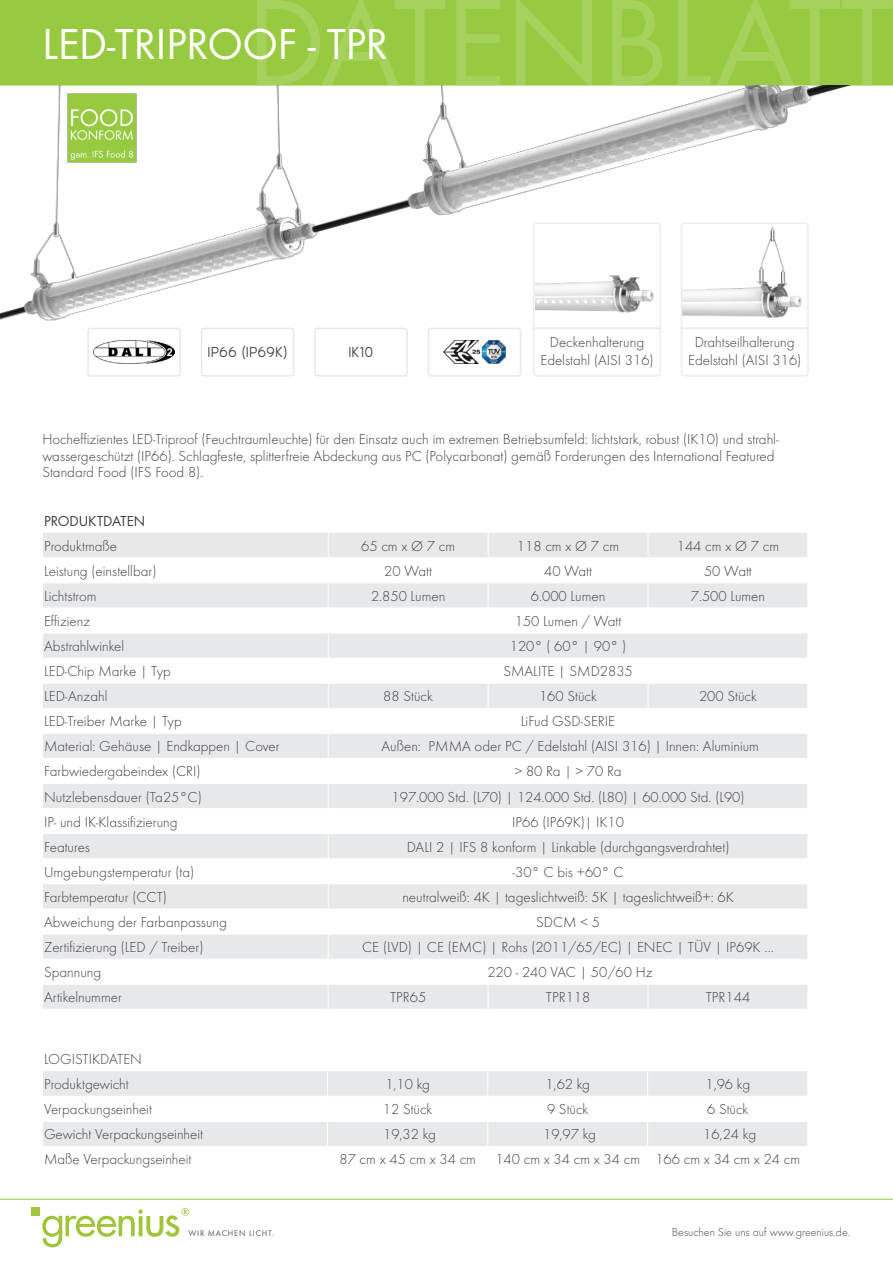
<style>
.page{position:relative;width:893px;height:1263px;background:#fff}
.page>*{position:absolute;margin:0;border:0;box-sizing:border-box;transform-origin:0 0}
.t1{font:127.5px "Futura Boo";color:rgb(255 255 255/.15)}
.t2{font:45px "Futura Boo";color:#fff}
.t3{font:300 15px/18px "Futura";color:#403f41;text-align:center}
.t4{font:300 15px/16.5px "Futura";color:#3f3e40}
.t5{font:300 15px "Noir Pro";color:#403f41}
.t6{font:15px "Futura Boo";color:#403f41}
.t7{font:300 12px "Futura";color:#403f41}
.t8{font:8.4px "Futura Boo";letter-spacing:.1em;color:#595756}
</style>
<div class="page">
<div style="left:32px;top:1208px;width:8px;height:8px;background:#a0c53a"></div>
<svg style="left:42px;top:1208px;width:147px;height:39px"></svg>
<hr style="left:0;top:1199px;width:893px;height:1px;background:#97ca40">
<div style="left:0;top:0;width:893px;height:85px;background:#97ca40"></div>
<img style="left:0;top:85px;width:866px;height:288px">
<div style="left:87px;top:328px;width:94px;height:49px;border:2px solid #e7e8e9;border-radius:3px"></div>
<img style="left:93px;top:340px;width:82px;height:24px">
<div style="left:201px;top:328px;width:93px;height:49px;border:2px solid #e7e8e9;border-radius:3px"></div>
<div style="left:314px;top:328px;width:94px;height:49px;border:2px solid #e7e8e9;border-radius:3px"></div>
<div style="left:428px;top:328px;width:93px;height:49px;border:2px solid #e7e8e9;border-radius:3px"></div>
<img style="left:444px;top:340px;width:61px;height:24px">
<svg style="left:43px;top:1071px;width:765px;height:75px;fill:#e7e8e9"></svg>
<hr style="left:327px;top:1071px;width:1px;height:100px;background:#fff">
<hr style="left:488px;top:1071px;width:1px;height:100px;background:#fff">
<hr style="left:647px;top:1071px;width:1px;height:100px;background:#fff">
<hr style="left:43px;top:1096px;width:765px;height:1px;background:#fff">
<hr style="left:43px;top:1121px;width:765px;height:1px;background:#fff">
<svg style="left:43px;top:533px;width:765px;height:476px;fill:#e7e8e9"></svg>
<div style="left:44px;top:913px;width:183px;height:18px;background:#fff"></div>
<hr style="left:328px;top:533px;width:1px;height:476px;background:#fff">
<hr style="left:488px;top:533px;width:1px;height:75px;background:#fff">
<hr style="left:648px;top:533px;width:1px;height:75px;background:#fff">
<svg style="left:488px;top:684px;width:1px;height:24px"></svg>
<svg style="left:648px;top:684px;width:1px;height:24px"></svg>
<svg style="left:488px;top:985px;width:1px;height:24px"></svg>
<svg style="left:648px;top:985px;width:1px;height:24px"></svg>
<hr style="left:43px;top:557px;width:765px;height:1px;background:#fff">
<hr style="left:43px;top:582px;width:765px;height:1px;background:#fff">
<hr style="left:43px;top:608px;width:765px;height:1px;background:#fff">
<hr style="left:43px;top:633px;width:765px;height:1px;background:#fff">
<hr style="left:43px;top:658px;width:765px;height:1px;background:#fff">
<hr style="left:43px;top:683px;width:765px;height:1px;background:#fff">
<hr style="left:43px;top:708px;width:765px;height:1px;background:#fff">
<hr style="left:43px;top:733px;width:765px;height:1px;background:#fff">
<hr style="left:43px;top:758px;width:765px;height:1px;background:#fff">
<hr style="left:43px;top:783px;width:765px;height:1px;background:#fff">
<hr style="left:43px;top:808px;width:765px;height:1px;background:#fff">
<hr style="left:43px;top:833px;width:765px;height:1px;background:#fff">
<hr style="left:43px;top:858px;width:765px;height:1px;background:#fff">
<hr style="left:43px;top:883px;width:765px;height:1px;background:#fff">
<hr style="left:43px;top:908px;width:765px;height:1px;background:#fff">
<hr style="left:43px;top:934px;width:765px;height:1px;background:#fff">
<hr style="left:43px;top:959px;width:765px;height:1px;background:#fff">
<hr style="left:43px;top:984px;width:765px;height:1px;background:#fff">
<svg style="left:532px;top:222px;width:130px;height:155px"></svg>
<svg style="left:680px;top:222px;width:129px;height:155px"></svg>
<img style="left:59px;top:85px;width:85px;height:85px">
<h1 class="t1" style="left:247px;top:-33px;width:648px">DATENBLATT</h1>
<h2 class="t2" style="left:43px;top:17px;width:347px">LED-TRIPROOF - TPR</h2>
<p class="t5" style="left:208px;top:345px;width:81px">IP66 (IP69K)</p>
<p class="t5" style="left:348px;top:345px;width:26px">IK10</p>
<p class="t3" style="left:688px;top:333px;width:115px">Drahtseilhalterung<br>Edelstahl (AISI 316)</p>
<p class="t3" style="left:540px;top:333px;width:115px">Deckenhalterung<br>Edelstahl (AISI 316)</p>
<p class="t4" style="left:42px;top:431px;width:738px">Hocheffizientes LED-Triproof (Feuchtraumleuchte) für den Einsatz auch im extremen Betriebsumfeld: lichtstark, robust (IK10) und strahl&shy;wassergeschützt (IP66). Schlagfeste, splitterfreie Abdeckung aus PC (Polycarbonat) gemäß Forderungen des International Featured<br>Standard Food (IFS Food 8).</p>
<p class="t6" style="left:44px;top:512px;width:102px">PRODUKTDATEN</p>
<p class="t3" style="left:44px;top:537px;width:75px">Produktmaße</p>
<p class="t3" style="left:361px;top:537px;width:96px">65 cm x Ø 7 cm</p>
<p class="t3" style="left:517px;top:537px;width:104px">118 cm x Ø 7 cm</p>
<p class="t3" style="left:677px;top:537px;width:104px">144 cm x Ø 7 cm</p>
<p class="t3" style="left:44px;top:562px;width:114px">Leistung (einstellbar)</p>
<p class="t3" style="left:384px;top:562px;width:49px">20 Watt</p>
<p class="t3" style="left:544px;top:562px;width:49px">40 Watt</p>
<p class="t3" style="left:704px;top:562px;width:49px">50 Watt</p>
<p class="t3" style="left:44px;top:587px;width:54px">Lichtstrom</p>
<p class="t3" style="left:371px;top:587px;width:76px">2.850 Lumen</p>
<p class="t3" style="left:531px;top:587px;width:76px">6.000 Lumen</p>
<p class="t3" style="left:691px;top:587px;width:76px">7.500 Lumen</p>
<p class="t3" style="left:44px;top:612px;width:48px">Effizienz</p>
<p class="t3" style="left:515px;top:612px;width:108px">150 Lumen / Watt</p>
<p class="t3" style="left:44px;top:637px;width:82px">Abstrahlwinkel</p>
<p class="t3" style="left:510px;top:637px;width:118px">120° ( 60° | 90° )</p>
<p class="t3" style="left:44px;top:662px;width:128px">LED-Chip Marke | Typ</p>
<p class="t3" style="left:503px;top:662px;width:131px">SMALITE | SMD2835</p>
<p class="t3" style="left:44px;top:687px;width:65px">LED-Anzahl</p>
<p class="t3" style="left:383px;top:687px;width:51px">88 Stück</p>
<p class="t3" style="left:539px;top:687px;width:59px">160 Stück</p>
<p class="t3" style="left:699px;top:687px;width:59px">200 Stück</p>
<p class="t3" style="left:44px;top:712px;width:139px">LED-Treiber Marke | Typ</p>
<p class="t3" style="left:521px;top:712px;width:96px">LiFud GSD-SERIE</p>
<p class="t3" style="left:44px;top:737px;width:237px">Material: Gehäuse | Endkappen | Cover</p>
<p class="t3" style="left:381px;top:737px;width:379px">Außen: PMMA oder PC / Edelstahl (AISI 316) | Innen: Aluminium</p>
<p class="t3" style="left:44px;top:763px;width:158px">Farbwiedergabeindex (CRI)</p>
<p class="t3" style="left:515px;top:763px;width:108px">&gt; 80 Ra | &gt; 70 Ra</p>
<p class="t3" style="left:44px;top:788px;width:159px">Nutzlebensdauer (Ta25°C)</p>
<p class="t3" style="left:392px;top:788px;width:354px">197.000 Std. (L70) | 124.000 Std. (L80) | 60.000 Std. (L90)</p>
<p class="t3" style="left:44px;top:813px;width:135px">IP- und IK-Klassifizierung</p>
<p class="t3" style="left:512px;top:813px;width:113px">IP66 (IP69K)| IK10</p>
<p class="t3" style="left:44px;top:838px;width:48px">Features</p>
<p class="t3" style="left:407px;top:838px;width:324px">DALI 2 | IFS 8 konform | Linkable (durchgangsverdrahtet)</p>
<p class="t3" style="left:44px;top:863px;width:152px">Umgebungstemperatur (ta)</p>
<p class="t3" style="left:513px;top:863px;width:112px">-30° C bis +60° C</p>
<p class="t3" style="left:44px;top:888px;width:124px">Farbtemperatur (CCT)</p>
<p class="t3" style="left:402px;top:888px;width:333px">neutralweiß: 4K | tageslichtweiß: 5K | tageslichtweiß+: 6K</p>
<p class="t3" style="left:44px;top:913px;width:184px">Abweichung der Farbanpassung</p>
<p class="t3" style="left:536px;top:913px;width:65px">SDCM &lt; 5</p>
<p class="t3" style="left:44px;top:938px;width:161px">Zertifizierung (LED / Treiber)</p>
<p class="t3" style="left:362px;top:938px;width:413px">CE (LVD) | CE (EMC) | Rohs (2011/65/EC) | ENEC | TÜV | IP69K …</p>
<p class="t3" style="left:44px;top:963px;width:59px">Spannung</p>
<p class="t3" style="left:487px;top:963px;width:167px">220 - 240 VAC | 50/60 Hz</p>
<p class="t3" style="left:44px;top:988px;width:79px">Artikelnummer</p>
<p class="t3" style="left:390px;top:988px;width:38px">TPR65</p>
<p class="t3" style="left:546px;top:988px;width:46px">TPR118</p>
<p class="t3" style="left:706px;top:988px;width:46px">TPR144</p>
<p class="t3" style="left:44px;top:1047px;width:100px;line-height:25px;text-align:left">LOGISTIKDATEN<br>Produktgewicht</p>
<p class="t3" style="left:385px;top:1075px;width:46px">1,10 kg</p>
<p class="t3" style="left:545px;top:1075px;width:46px">1,62 kg</p>
<p class="t3" style="left:705px;top:1075px;width:46px">1,96 kg</p>
<p class="t3" style="left:44px;top:1100px;width:109px">Verpackungseinheit</p>
<p class="t3" style="left:383px;top:1100px;width:51px">12 Stück</p>
<p class="t3" style="left:547px;top:1100px;width:43px">9 Stück</p>
<p class="t3" style="left:707px;top:1100px;width:43px">6 Stück</p>
<p class="t3" style="left:44px;top:1125px;width:161px">Gewicht Verpackungseinheit</p>
<p class="t3" style="left:383px;top:1125px;width:54px">19,32 kg</p>
<p class="t3" style="left:543px;top:1125px;width:54px">19,97 kg</p>
<p class="t3" style="left:703px;top:1125px;width:54px">16,24 kg</p>
<p class="t3" style="left:44px;top:1150px;width:149px">Maße Verpackungseinheit</p>
<p class="t3" style="left:339px;top:1150px;width:138px">87 cm x 45 cm x 34 cm</p>
<p class="t3" style="left:495px;top:1150px;width:306px">140 cm x 34 cm x 34 cm 166 cm x 34 cm x 24 cm</p>
<p class="t8" style="left:188px;top:1228px;width:87px">WIR MACHEN LICHT.</p>
<p class="t7" style="left:672px;top:1225px;width:180px">Besuchen Sie uns auf www.greenius.de.</p>
</div>
